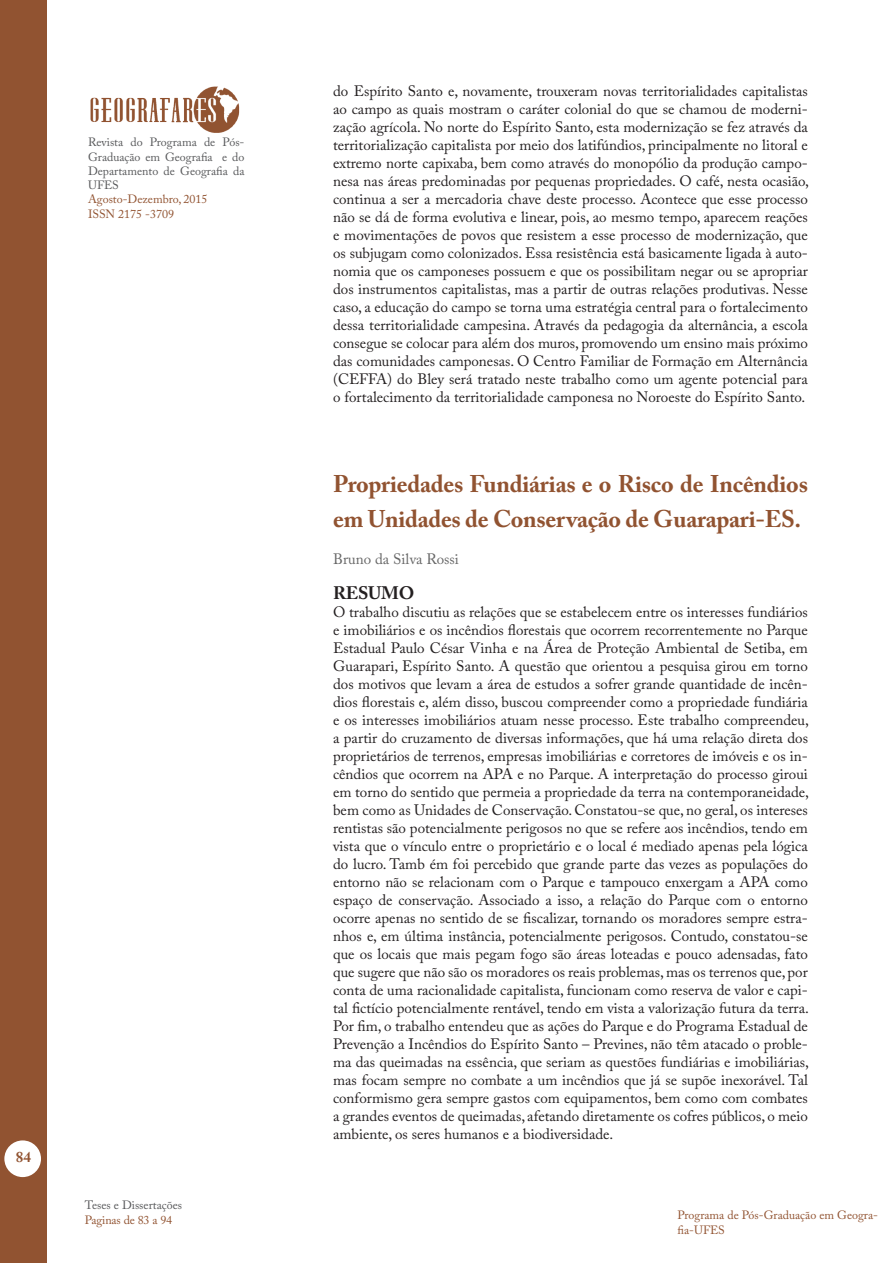
<style>
.page{position:relative;width:893px;height:1263px;background:#fff}
.page>*{position:absolute;margin:0;border:0;box-sizing:border-box;transform-origin:0 0}
.t1{font:700 24px/34.5px "Adobe Caslon Pro";letter-spacing:-.01em;color:#915331}
.t2{font:700 18px "Adobe Caslon Pro";letter-spacing:-.01em;color:#231f20}
.t3{font:15px/18px "Adobe Caslon Pro";color:#231f20;text-align:justify}
.t4{font:15px "Adobe Caslon Pro";color:#666}
.t5{font:700 15px "Adobe Caslon Pro";color:#915331}
.t6{font:12px/14.4px "Adobe Caslon Pro";color:#57585a;text-align:justify}
.t7{font:12px/14.4px "Adobe Caslon Pro";color:#915331}
</style>
<div class="page">
<div style="left:0;top:0;width:47px;height:1263px;background:#915331"></div>
<div style="left:4px;top:1140px;width:37px;height:37px;background:#fff;border-radius:50%"></div>
<img style="left:90px;top:86px;width:150px;height:47px">
<p class="t5" style="left:16px;top:1147px;width:16px">84</p>
<p class="t6" style="left:88px;top:135px;width:158px">Revista do Programa de Pós-Graduação em Geografia e do Departamento de Geografia da UFES</p>
<p class="t7" style="left:88px;top:192px;width:121px;line-height:14.9px">Agosto-Dezembro, 2015<br>ISSN 2175 -3709</p>
<p class="t3" style="left:333px;top:82px;width:477px">do Espírito Santo e, novamente, trouxeram novas territorialidades capitalistas ao campo as quais mostram o caráter colonial do que se chamou de moderni&shy;zação agrícola. No norte do Espírito Santo, esta modernização se fez através da territorialização capitalista por meio dos latifúndios, principalmente no litoral e extremo norte capixaba, bem como através do monopólio da produção campo&shy;nesa nas áreas predominadas por pequenas propriedades. O café, nesta ocasião, continua a ser a mercadoria chave deste processo. Acontece que esse processo não se dá de forma evolutiva e linear, pois, ao mesmo tempo, aparecem reações e movimentações de povos que resistem a esse processo de modernização, que os subjugam como colonizados. Essa resistência está basicamente ligada à auto&shy;nomia que os camponeses possuem e que os possibilitam negar ou se apropriar dos instrumentos capitalistas, mas a partir de outras relações produtivas. Nesse caso, a educação do campo se torna uma estratégia central para o fortalecimento dessa territorialidade campesina. Através da pedagogia da alternância, a escola consegue se colocar para além dos muros, promovendo um ensino mais próximo das comunidades camponesas. O Centro Familiar de Formação em Alternância (CEFFA) do Bley será tratado neste trabalho como um agente potencial para o fortalecimento da territorialidade camponesa no Noroeste do Espírito Santo.</p>
<p class="t1" style="left:333px;top:467px;width:476px">Propriedades Fundiárias e o Risco de Incêndios em Unidades de Conservação de Guarapari-ES.</p>
<p class="t4" style="left:333px;top:550px;width:127px">Bruno da Silva Rossi</p>
<p class="t2" style="left:333px;top:582px;width:83px">RESUMO</p>
<p class="t3" style="left:333px;top:603px;width:477px">O trabalho discutiu as relações que se estabelecem entre os interesses fundiários e imobiliários e os incêndios florestais que ocorrem recorrentemente no Parque Estadual Paulo César Vinha e na Área de Proteção Ambiental de Setiba, em Guarapari, Espírito Santo. A questão que orientou a pesquisa girou em torno dos motivos que levam a área de estudos a sofrer grande quantidade de incên&shy;dios florestais e, além disso, buscou compreender como a propriedade fundiária e os interesses imobiliários atuam nesse processo. Este trabalho compreendeu, a partir do cruzamento de diversas informações, que há uma relação direta dos proprietários de terrenos, empresas imobiliárias e corretores de imóveis e os in&shy;cêndios que ocorrem na APA e no Parque. A interpretação do processo giroui em torno do sentido que permeia a propriedade da terra na contemporaneidade, bem como as Unidades de Conservação. Constatou-se que, no geral, os intereses rentistas são potencialmente perigosos no que se refere aos incêndios, tendo em vista que o vínculo entre o proprietário e o local é mediado apenas pela lógica do lucro. Tamb ém foi percebido que grande parte das vezes as populações do entorno não se relacionam com o Parque e tampouco enxergam a APA como espaço de conservação. Associado a isso, a relação do Parque com o entorno ocorre apenas no sentido de se fiscalizar, tornando os moradores sempre estra&shy;nhos e, em última instância, potencialmente perigosos. Contudo, constatou-se que os locais que mais pegam fogo são áreas loteadas e pouco adensadas, fato que sugere que não são os moradores os reais problemas, mas os terrenos que, por conta de uma racionalidade capitalista, funcionam como reserva de valor e capi&shy;tal fictício potencialmente rentável, tendo em vista a valorização futura da terra.<br>Por fim, o trabalho entendeu que as ações do Parque e do Programa Estadual de Prevenção a Incêndios do Espírito Santo – Prevines, não têm atacado o proble&shy;ma das queimadas na essência, que seriam as questões fundiárias e imobiliárias, mas focam sempre no combate a um incêndios que já se supõe inexorável. Tal conformismo gera sempre gastos com equipamentos, bem como com combates a grandes eventos de queimadas, afetando diretamente os cofres públicos, o meio ambiente, os seres humanos e a biodiversidade.</p>
<p class="t6" style="left:85px;top:1197px;width:99px">Teses e Dissertações</p>
<p class="t7" style="left:85px;top:1212px;width:89px">Paginas de 83 a 94</p>
<p class="t7" style="left:677px;top:1208px;width:202px">Programa de Pós-Graduação em Geogra&shy;fia-UFES</p>
</div>
